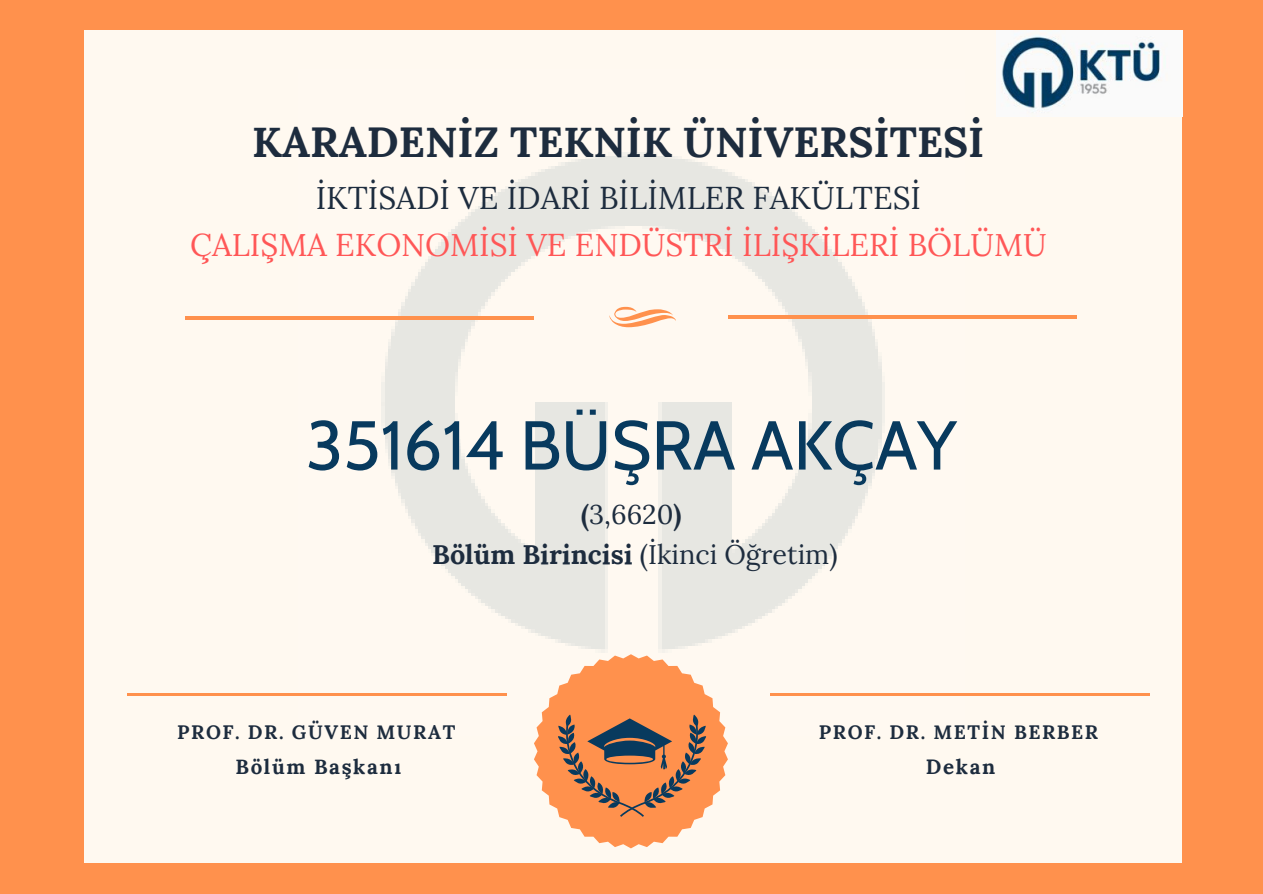
<style>
.page{position:relative;width:1263px;height:894px;background:#fff}
.page>*{position:absolute;margin:0;border:0;box-sizing:border-box;transform-origin:0 0}
.t1{font:69px "Cabin";color:#083a5e}
.t2{font:700 42px "Lora";color:#1d2c3e}
.t3{font:31.5px "Lora";color:#ff5757}
.t4{font:31.5px "Lora";color:#1d2c3e}
.t5{font:27px/40.5px "Lora";color:#1d2c3e;text-align:center}
.t6{font:700 20.55px "Lora";letter-spacing:.08em;color:#1d2c3e}
.t7{font:700 19.35px "Lora";letter-spacing:.08em;color:#1d2c3e}
.s1{font-weight:700}
</style>
<div class="page">
<div style="left:0;top:0;width:1263px;height:893px;background:#ff914d"></div>
<div style="left:84px;top:30px;width:1098px;height:832px;background:#fff9f0"></div>
<img style="left:298px;top:152px;width:666px;height:544px">
<svg style="left:534px;top:654px;width:194px;height:194px"></svg>
<svg style="left:609px;top:307px;width:67px;height:20px"></svg>
<hr style="left:185px;top:316px;width:349px;height:3px;background:#ff914d">
<hr style="left:728px;top:315px;width:349px;height:4px;background:#ff914d">
<hr style="left:770px;top:692px;width:379px;height:3px;background:#ff914d">
<img style="left:1001px;top:30px;width:167px;height:87px">
<hr style="left:128px;top:692px;width:379px;height:3px;background:#ff914d">
<h2 class="t2" style="left:252px;top:115px;width:734px">KARADENİZ TEKNİK ÜNİVERSİTESİ</h2>
<p class="t4" style="left:316px;top:177px;width:607px">İKTİSADİ VE İDARİ BİLİMLER FAKÜLTESİ</p>
<p class="t3" style="left:190px;top:224px;width:858px">ÇALIŞMA EKONOMİSİ VE ENDÜSTRİ İLİŞKİLERİ BÖLÜMÜ</p>
<h1 class="t1" style="left:306px;top:403px;width:652px">351614 BÜŞRA AKÇAY</h1>
<p class="t5" style="left:432px;top:493px;width:407px"><span class="s1">(</span>3,6620<span class="s1">)<br>Bölüm Birincisi</span> (İkinci Öğretim)</p>
<p class="t7" style="left:177px;top:719px;width:279px">PROF. DR. GÜVEN MURAT</p>
<p class="t6" style="left:235px;top:753px;width:167px">Bölüm Başkanı</p>
<p class="t7" style="left:819px;top:719px;width:281px">PROF. DR. METİN BERBER</p>
<p class="t6" style="left:926px;top:753px;width:71px">Dekan</p>
</div>
